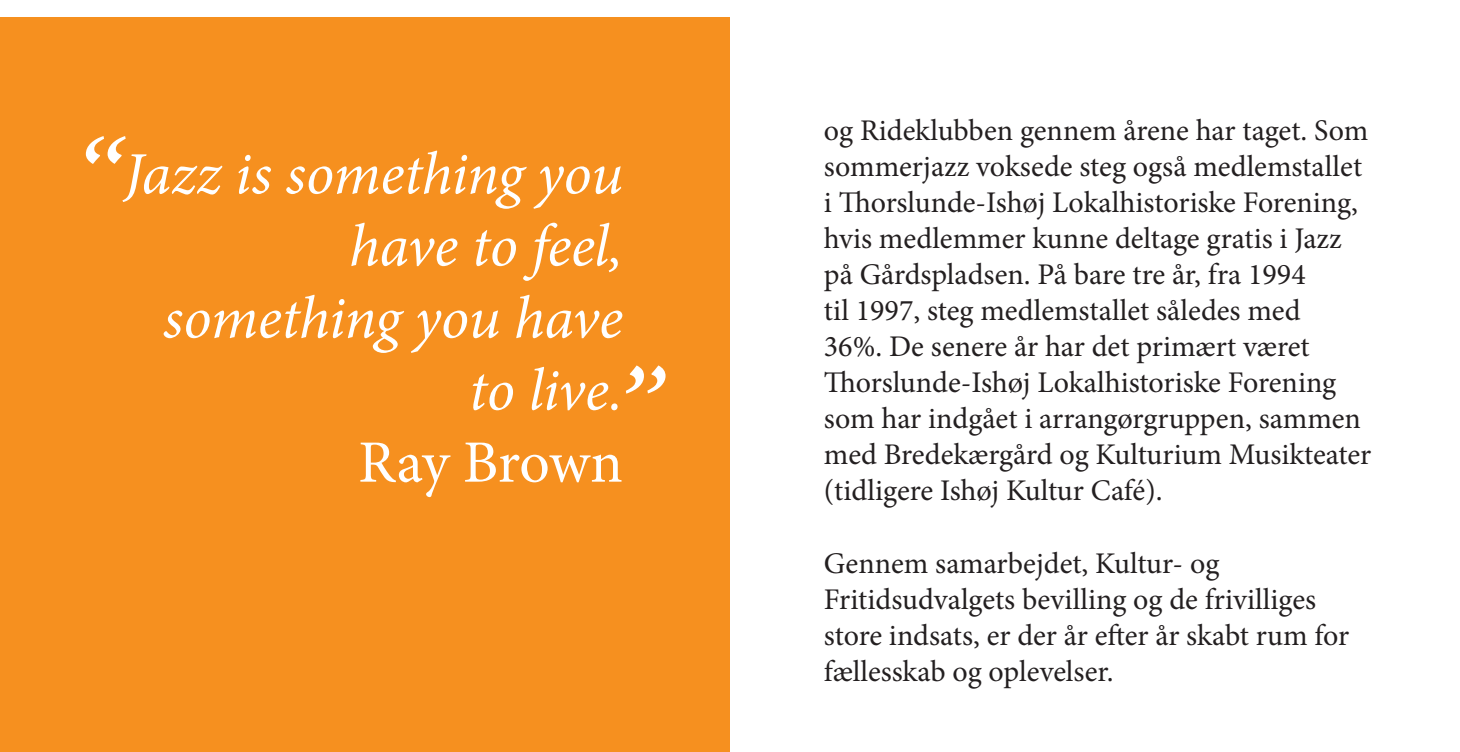
<style>
.page{position:relative;width:1460px;height:752px;background:#fff}
.page>*{position:absolute;margin:0;border:0;box-sizing:border-box;transform-origin:0 0}
.t1{font:90px "Script MT Bold";color:#fff}
.t2{font:italic 60px/72px "Minion Pro";letter-spacing:-.01em;color:#fff;text-align:right}
.t3{font:60px "Minion Pro";letter-spacing:-.01em;color:#fff}
.t4{font:30px/36px "Minion Pro";color:#231f20}
</style>
<div class="page">
<div style="left:0;top:17px;width:730px;height:734px;background:#f6901f"></div>
<p class="t1" style="left:83px;top:113px;width:45px">“</p>
<p class="t2" style="left:124px;top:138px;width:500px">Jazz is something you have to feel, something you have to live.</p>
<p class="t3" style="left:358px;top:422px;width:266px">Ray Brown</p>
<p class="t1" style="left:624px;top:342px;width:45px">”</p>
<p class="t4" style="left:824px;top:112px;width:549px">og Rideklubben gennem årene har taget. Som sommerjazz voksede steg også medlemstallet i Thorslunde-Ishøj Lokalhistoriske Forening, hvis medlemmer kunne deltage gratis i Jazz på Gårdspladsen. På bare tre år, fra 1994<br>til 1997, steg medlemstallet således med<br>36%. De senere år har det primært været Thorslunde-Ishøj Lokalhistoriske Forening som har indgået i arrangørgruppen, sammen med Bredekærgård og Kulturium Musikteater (tidligere Ishøj Kultur Café).</p>
<p class="t4" style="left:824px;top:544px;width:527px">Gennem samarbejdet, Kultur- og Fritidsudvalgets bevilling og de frivilliges store indsats, er der år efter år skabt rum for fællesskab og oplevelser.</p>
</div>
